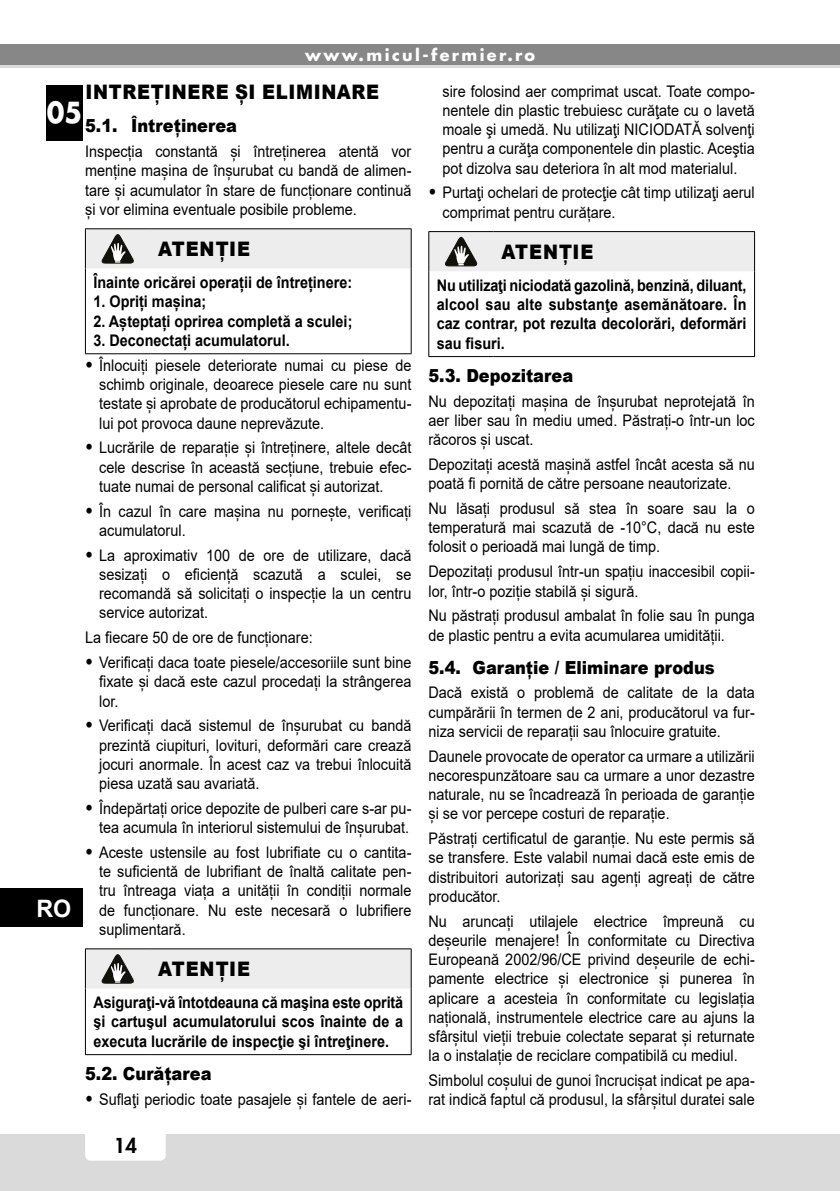
<style>
.page{position:relative;width:840px;height:1191px;background:#fff}
.page>*{position:absolute;margin:0;border:0;box-sizing:border-box;transform-origin:0 0}
.t1{font:700 28.2px "Futura";color:#fff;scale:.91 1}
.t2{font:700 24px "Arial";color:#fff}
.t3{font:900 20px "Arial";letter-spacing:.035em;color:#000;scale:.9 1}
.t4{font:800 20px "Futura";color:#000}
.t5{font:900 18px "Arial";color:#000;scale:.9 1}
.t6{font:16px/19.2px "Arial";color:#000;text-align:justify;scale:.9 1}
.t7{font:700 16px/19.2px "Arial";color:#000;text-align:justify;scale:.9 1}
.t8{font:700 16px "Futura";letter-spacing:.15em;color:#fff}
.s1{font-weight:900;font-size:18px}
</style>
<div class="page">
<div style="left:0;top:1134px;width:839px;height:57px;background:#dadada"></div>
<div style="left:85px;top:1120px;width:81px;height:40px;background:#fff;border-radius:6px"></div>
<div style="left:0;top:44px;width:839px;height:24px;background:#878787"></div>
<hr style="left:0;top:65px;width:839px;height:3px;background:#dadada">
<div style="left:0;top:888px;width:82px;height:39px;background:#000"></div>
<hr style="left:410px;top:268px;width:1px;height:85px;background:#000">
<hr style="left:85px;top:228px;width:65px;height:1px;background:#000">
<hr style="left:150px;top:228px;width:261px;height:1px;background:#000">
<hr style="left:85px;top:268px;width:1px;height:85px;background:#000">
<hr style="left:85px;top:353px;width:65px;height:1px;background:#000">
<hr style="left:150px;top:353px;width:261px;height:1px;background:#000">
<svg style="left:85px;top:229px;width:326px;height:39px;background:#e3e3e2"></svg>
<hr style="left:410px;top:988px;width:1px;height:66px;background:#000">
<hr style="left:85px;top:948px;width:65px;height:1px;background:#000">
<hr style="left:150px;top:948px;width:261px;height:1px;background:#000">
<hr style="left:85px;top:988px;width:1px;height:66px;background:#000">
<hr style="left:85px;top:1054px;width:65px;height:1px;background:#000">
<hr style="left:150px;top:1054px;width:261px;height:1px;background:#000">
<svg style="left:85px;top:949px;width:326px;height:39px;background:#e2e2e2"></svg>
<div style="left:46px;top:85px;width:37px;height:56px;background:#000"></div>
<hr style="left:753px;top:271px;width:1px;height:85px;background:#000">
<hr style="left:428px;top:231px;width:65px;height:1px;background:#000">
<hr style="left:493px;top:231px;width:261px;height:1px;background:#000">
<hr style="left:428px;top:271px;width:1px;height:85px;background:#000">
<hr style="left:428px;top:356px;width:65px;height:1px;background:#000">
<hr style="left:493px;top:356px;width:261px;height:1px;background:#000">
<svg style="left:428px;top:232px;width:326px;height:39px;background:#e4e4e4"></svg>
<p class="t8" style="left:305px;top:44px;width:231px">www.micul-fermier.ro</p>
<p class="t3" style="left:85px;top:78px;width:328px">INTREȚINERE ȘI ELIMINARE</p>
<p class="t5" style="left:85px;top:113px;width:170px">5.1. Întreținerea</p>
<p class="t6" style="left:85px;top:142px;width:364px">Inspecția constantă și întreținerea atentă vor menține mașina de înșurubat cu bandă de alimen&shy;tare și acumulator în stare de funcționare continuă și vor elimina eventuale posibile probleme.</p>
<p class="t3" style="left:158px;top:234px;width:104px">ATENȚIE</p>
<p class="t7" style="left:93px;top:273px;width:289px">Înainte oricărei operații de întreținere:</p>
<p class="t7" style="left:93px;top:292px;width:127px">1. Opriți mașina;</p>
<p class="t7" style="left:93px;top:311px;width:289px">2. Așteptați oprirea completă a sculei;</p>
<p class="t7" style="left:93px;top:331px;width:219px">3. Deconectați acumulatorul.</p>
<p class="t6" style="left:99px;top:355px;width:348px;text-indent:-14px"><span class="s1">•</span> Înlocuiți piesele deteriorate numai cu piese de schimb originale, deoarece piesele care nu sunt testate și aprobate de producătorul echipamentu&shy;lui pot provoca daune neprevăzute.</p>
<p class="t6" style="left:99px;top:438px;width:348px;text-indent:-14px"><span class="s1">•</span> Lucrările de reparație și întreținere, altele decât cele descrise în această secțiune, trebuie efec&shy;tuate numai de personal calificat și autorizat.</p>
<p class="t6" style="left:99px;top:501px;width:348px;text-indent:-14px"><span class="s1">•</span> În cazul în care mașina nu pornește, verificați acumulatorul.</p>
<p class="t6" style="left:99px;top:545px;width:348px;text-indent:-14px"><span class="s1">•</span> La aproximativ 100 de ore de utilizare, dacă sesizați o eficiență scazută a sculei, se recomandă să solicitați o inspecție la un centru service autorizat.</p>
<p class="t6" style="left:85px;top:628px;width:254px">La fiecare 50 de ore de funcționare:</p>
<p class="t6" style="left:99px;top:653px;width:348px;text-indent:-14px"><span class="s1">•</span> Verificați daca toate piesele/accesoriile sunt bine fixate și dacă este cazul procedați la strângerea lor.</p>
<p class="t6" style="left:99px;top:716px;width:348px;text-indent:-14px"><span class="s1">•</span> Verificați dacă sistemul de înșurubat cu bandă prezintă ciupituri, lovituri, deformări care crează jocuri anormale. În acest caz va trebui înlocuită piesa uzată sau avariată.</p>
<p class="t6" style="left:85px;top:798px;width:364px;text-align:right"><span class="s1">•</span> Îndepărtați orice depozite de pulberi care s-ar pu&shy;tea acumula în interiorul sistemului de înșurubat.</p>
<p class="t6" style="left:99px;top:842px;width:348px;text-indent:-14px"><span class="s1">•</span> Aceste ustensile au fost lubrifiate cu o cantita&shy;te suficientă de lubrifiant de înaltă calitate pen&shy;tru întreaga viața a unității în condiții normale de funcționare. Nu este necesară o lubrifiere suplimentară.</p>
<p class="t3" style="left:158px;top:954px;width:104px">ATENȚIE</p>
<p class="t7" style="left:93px;top:993px;width:345px">Asiguraţi-vă întotdeauna că maşina este oprită şi cartuşul acumulatorului scos înainte de a executa lucrările de inspecţie şi întreţinere.</p>
<p class="t5" style="left:85px;top:1060px;width:142px">5.2. Curățarea</p>
<p class="t6" style="left:85px;top:1089px;width:364px"><span class="s1">•</span> Suflaţi periodic toate pasajele și fantele de aeri-</p>
<h1 class="t1" style="left:47px;top:93px;width:40px">05</h1>
<h2 class="t2" style="left:36px;top:891px;width:36px">RO</h2>
<p class="t4" style="left:114px;top:1132px;width:25px">14</p>
<p class="t6" style="left:442px;top:81px;width:348px">sire folosind aer comprimat uscat. Toate compo&shy;nentele din plastic trebuiesc curăţate cu o lavetă moale şi umedă. Nu utilizaţi NICIODATĂ solvenţi pentru a curăţa componentele din plastic. Aceştia pot dizolva sau deteriora în alt mod materialul.</p>
<p class="t6" style="left:442px;top:183px;width:348px;text-indent:-14px"><span class="s1">•</span> Purtaţi ochelari de protecţie cât timp utilizaţi aerul comprimat pentru curățare.</p>
<p class="t3" style="left:501px;top:237px;width:104px">ATENȚIE</p>
<p class="t7" style="left:436px;top:276px;width:345px">Nu utilizaţi niciodată gazolină, benzină, diluant, alcool sau alte substanţe asemănătoare. În caz contrar, pot rezulta decolorări, deformări sau fisuri.</p>
<p class="t5" style="left:428px;top:362px;width:162px">5.3. Depozitarea</p>
<p class="t6" style="left:428px;top:391px;width:364px">Nu depozitați mașina de înșurubat neprotejată în aer liber sau în mediu umed. Păstrați-o într-un loc răcoros și uscat.</p>
<p class="t6" style="left:428px;top:454px;width:364px">Depozitați acestă mașină astfel încât acesta să nu poată fi pornită de către persoane neautorizate.</p>
<p class="t6" style="left:428px;top:499px;width:364px">Nu lăsați produsul să stea în soare sau la o temperatură mai scazută de -10°C, dacă nu este folosit o perioadă mai lungă de timp.</p>
<p class="t6" style="left:428px;top:562px;width:364px">Depozitați produsul într-un spațiu inaccesibil copii&shy;lor, într-o poziție stabilă și sigură.</p>
<p class="t6" style="left:428px;top:606px;width:364px">Nu păstrați produsul ambalat în folie sau în punga de plastic pentru a evita acumularea umidității.</p>
<p class="t5" style="left:428px;top:654px;width:319px">5.4. Garanție / Eliminare produs</p>
<p class="t6" style="left:428px;top:683px;width:364px">Dacă există o problemă de calitate de la data cumpărării în termen de 2 ani, producătorul va fur&shy;niza servicii de reparații sau înlocuire gratuite.</p>
<p class="t6" style="left:428px;top:746px;width:364px">Daunele provocate de operator ca urmare a utilizării necorespunzătoare sau ca urmare a unor dezastre naturale, nu se încadrează în perioada de garanție și se vor percepe costuri de reparație.</p>
<p class="t6" style="left:428px;top:829px;width:364px">Păstrați certificatul de garanție. Nu este permis să se transfere. Este valabil numai dacă este emis de distribuitori autorizați sau agenți agreați de către producător.</p>
<p class="t6" style="left:428px;top:911px;width:364px">Nu aruncați utilajele electrice împreună cu deșeurile menajere! În conformitate cu Directiva Europeană 2002/96/CE privind deșeurile de echi&shy;pamente electrice și electronice și punerea în aplicare a acesteia în conformitate cu legislația națională, instrumentele electrice care au ajuns la sfârșitul vieții trebuie colectate separat și returnate la o instalație de reciclare compatibilă cu mediul.</p>
<p class="t6" style="left:428px;top:1070px;width:364px">Simbolul coșului de gunoi încrucișat indicat pe apa&shy;rat indică faptul că produsul, la sfârșitul duratei sale</p>
</div>
